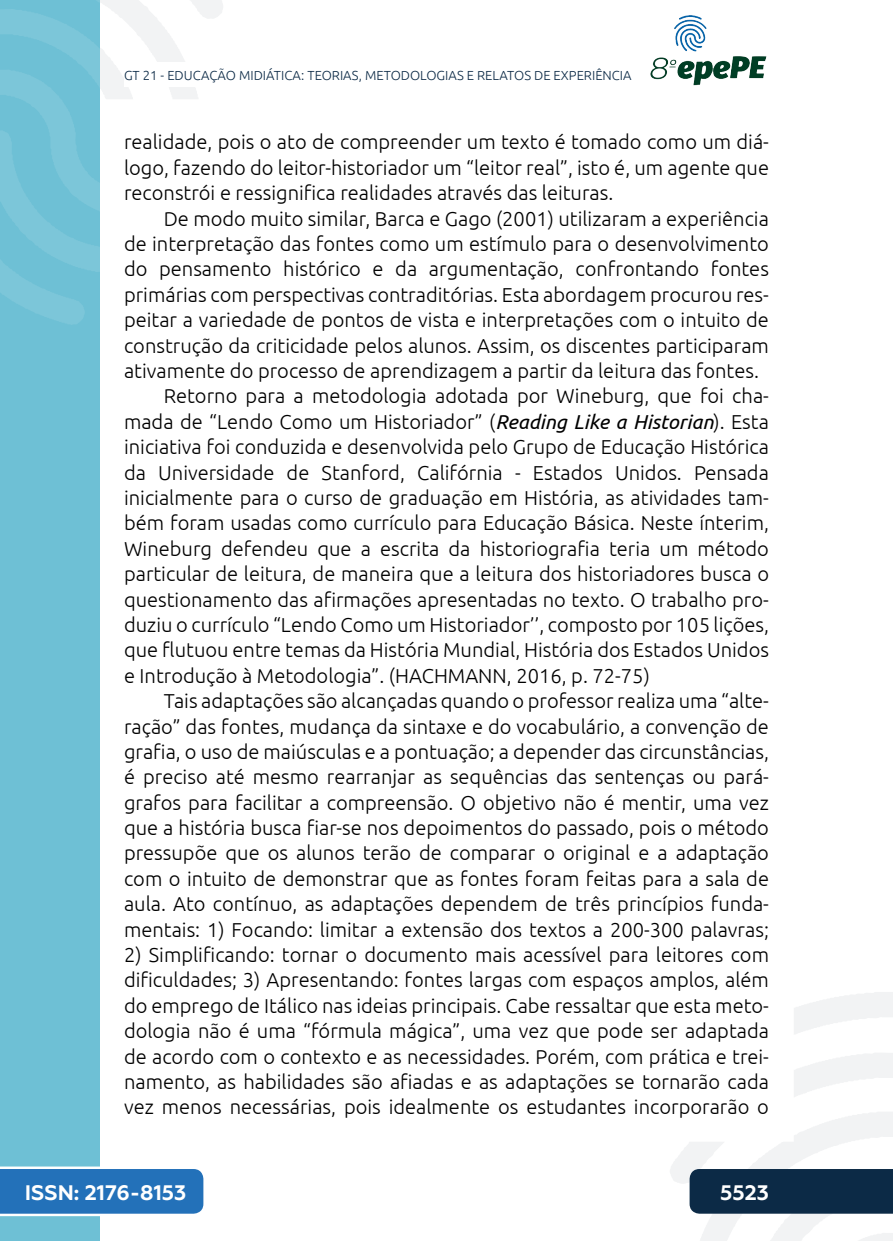
<style>
.page{position:relative;width:893px;height:1241px;background:#fff}
.page>*{position:absolute;margin:0;border:0;box-sizing:border-box;transform-origin:0 0}
.t1{font:700 21px "Geometria";color:#fff}
._5_CORPO{font:300 20.12px/25.4px "Ubuntu";color:#000;text-align:justify}
.t2{font:300 13.12px "Ubuntu";color:#0c2a46}
.s1{font-weight:400;font-style:italic}
</style>
<div class="page">
<svg style="left:670px;top:992px;width:223px;height:248px"></svg>
<svg style="left:99px;top:0;width:124px;height:324px"></svg>
<img style="left:650px;top:15px;width:117px;height:71px">
<div style="left:0;top:0;width:99px;height:1240px;background:#6ec0d5"></div>
<svg style="left:0;top:0;width:99px;height:325px"></svg>
<svg style="left:0;top:1166px;width:203px;height:49px;background:#367dbf"></svg>
<div style="left:690px;top:1168px;width:203px;height:45px;background:#0c2a46"></div>
<div style="left:124px;top:62px;width:516px;height:25px;background:#fff"></div>
<p class="t2" style="left:124px;top:67px;width:509px">GT 21 - EDUCAÇÃO MIDIÁTICA: TEORIAS, METODOLOGIAS E RELATOS DE EXPERIÊNCIA</p>
<p class="_5_CORPO" style="left:124px;top:129px;width:646px">realidade, pois o ato de compreender um texto é tomado como um diá&shy;logo, fazendo do leitor-historiador um “leitor real”, isto é, um agente que reconstrói e ressignifica realidades através das leituras.</p>
<p class="_5_CORPO" style="left:124px;top:205px;width:646px;text-indent:40px">De modo muito similar, Barca e Gago (2001) utilizaram a experiência de interpretação das fontes como um estímulo para o desenvolvimento do pensamento histórico e da argumentação, confrontando fontes primárias com perspectivas contraditórias. Esta abordagem procurou res&shy;peitar a variedade de pontos de vista e interpretações com o intuito de construção da criticidade pelos alunos. Assim, os discentes participaram ativamente do processo de aprendizagem a partir da leitura das fontes.</p>
<p class="_5_CORPO" style="left:124px;top:383px;width:646px;text-indent:40px">Retorno para a metodologia adotada por Wineburg, que foi cha&shy;mada de “Lendo Como um Historiador” (<span class="s1">Reading Like a Historian</span>). Esta iniciativa foi conduzida e desenvolvida pelo Grupo de Educação Histórica da Universidade de Stanford, Califórnia - Estados Unidos. Pensada inicialmente para o curso de graduação em História, as atividades tam&shy;bém foram usadas como currículo para Educação Básica. Neste ínterim, Wineburg defendeu que a escrita da historiografia teria um método particular de leitura, de maneira que a leitura dos historiadores busca o questionamento das afirmações apresentadas no texto. O trabalho pro&shy;duziu o currículo “Lendo Como um Historiador’’, composto por 105 lições, que flutuou entre temas da História Mundial, História dos Estados Unidos e Introdução à Metodologia”. (HACHMANN, 2016, p. 72-75)</p>
<p class="_5_CORPO" style="left:124px;top:687px;width:646px;text-indent:40px">Tais adaptações são alcançadas quando o professor realiza uma “alte&shy;ração” das fontes, mudança da sintaxe e do vocabulário, a convenção de grafia, o uso de maiúsculas e a pontuação; a depender das circunstâncias, é preciso até mesmo rearranjar as sequências das sentenças ou pará&shy;grafos para facilitar a compreensão. O objetivo não é mentir, uma vez que a história busca fiar-se nos depoimentos do passado, pois o método pressupõe que os alunos terão de comparar o original e a adaptação com o intuito de demonstrar que as fontes foram feitas para a sala de aula. Ato contínuo, as adaptações dependem de três princípios funda&shy;mentais: 1) Focando: limitar a extensão dos textos a 200-300 palavras;</p>
<p class="_5_CORPO" style="left:124px;top:941px;width:646px">2) Simplificando: tornar o documento mais acessível para leitores com dificuldades; 3) Apresentando: fontes largas com espaços amplos, além do emprego de Itálico nas ideias principais. Cabe ressaltar que esta meto&shy;dologia não é uma “fórmula mágica”, uma vez que pode ser adaptada de acordo com o contexto e as necessidades. Porém, com prática e trei&shy;namento, as habilidades são afiadas e as adaptações se tornarão cada vez menos necessárias, pois idealmente os estudantes incorporarão o</p>
<p class="t1" style="left:25px;top:1179px;width:163px">ISSN: 2176-8153</p>
<p class="t1" style="left:720px;top:1179px;width:50px">5523</p>
</div>
